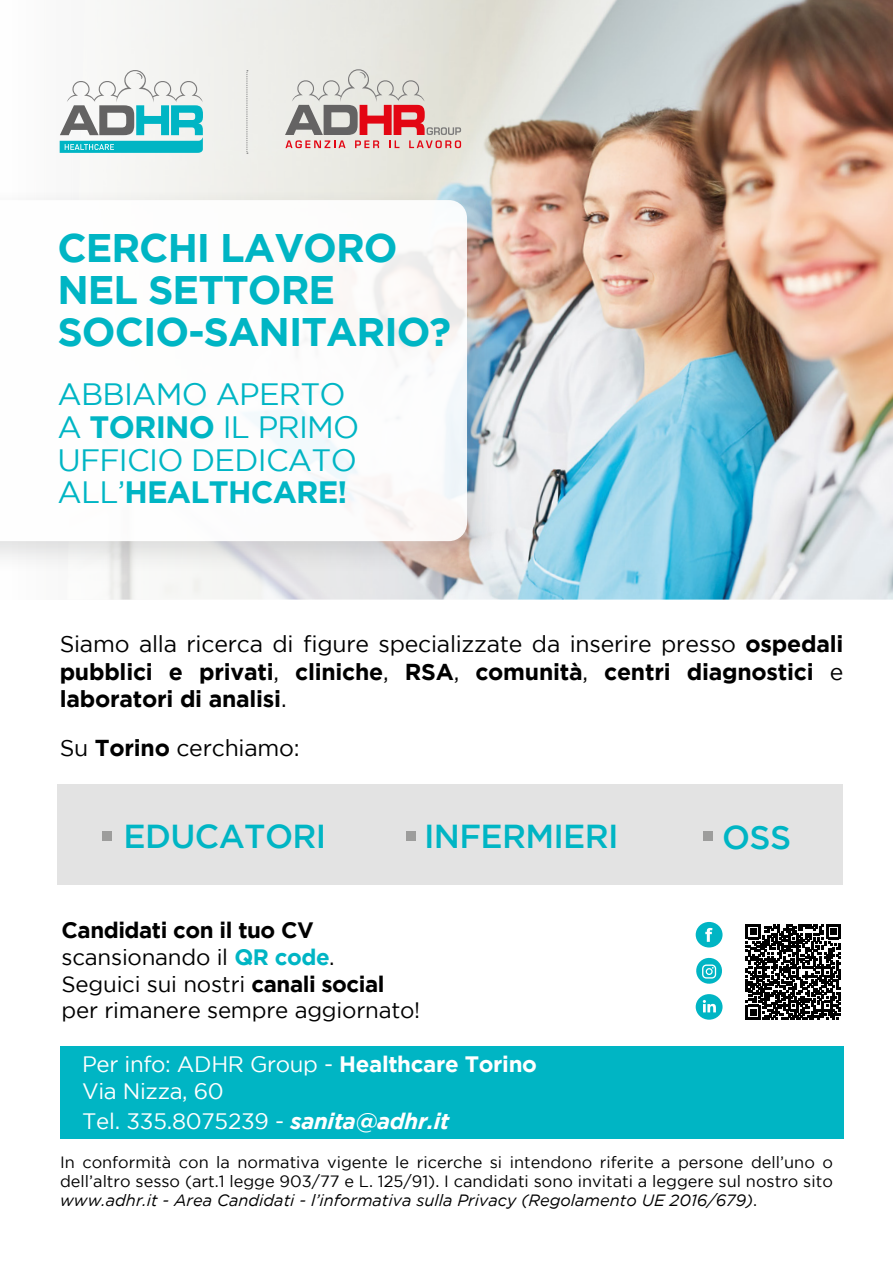
<style>
.page{position:relative;width:893px;height:1263px;background:#fff}
.page>*{position:absolute;margin:0;border:0;box-sizing:border-box;transform-origin:0 0}
.t1{font:700 39.75px/41.8px "Gotham";letter-spacing:-.025em;color:#00b5c4}
.t2{font:500 33.15px "Gotham";letter-spacing:-.02em;color:#00b5c4}
.t3{font:500 33px "Gotham";color:#00b5c4}
.t4{font:30.75px/32.7px "Gotham";letter-spacing:-.025em;color:#00b5c4}
.t5{font:700 22.95px/27.3px "Gotham";letter-spacing:-.01em;color:#000;text-align:justify}
.t6{font:22.95px "Gotham";letter-spacing:-.01em;color:#000}
.t7{font:22.35px/26.7px "Gotham";letter-spacing:-.01em;color:#000}
.t8{font:22.35px/27.2px "Gotham";letter-spacing:-.015em;color:#fff}
.t9{font:16.35px/19px "Gotham";color:#000;text-align:justify}
.s1{font-weight:700}
.s2{font-weight:400}
.s3{font-weight:700;color:#00b5c4}
.s4{font-weight:700;font-style:italic}
.s5{font-style:italic}
</style>
<div class="page">
<div style="left:0;top:0;width:893px;height:600px;background:#fafafa"></div>
<img style="left:110px;top:0;width:783px;height:600px">
<svg style="left:696px;top:994px;width:26px;height:26px"></svg>
<svg style="left:696px;top:922px;width:26px;height:25px"></svg>
<svg style="left:696px;top:957px;width:26px;height:27px"></svg>
<div style="left:57px;top:784px;width:786px;height:101px;background:#e3e3e3"></div>
<div style="left:60px;top:1046px;width:783px;height:92px;background:#00b5c4"></div>
<svg style="left:746px;top:924px;width:95px;height:95px"></svg>
<div style="left:102px;top:831px;width:10px;height:10px;background:#9d9d9c"></div>
<div style="left:406px;top:831px;width:10px;height:10px;background:#9d9d9c"></div>
<div style="left:703px;top:831px;width:10px;height:10px;background:#9d9d9c"></div>
<svg style="left:247px;top:70px;width:1px;height:84px"></svg>
<div style="left:0;top:187px;width:501px;height:388px;background:#646567;opacity:.22"></div>
<svg style="left:0;top:200px;width:467px;height:341px"></svg>
<svg style="left:285px;top:69px;width:176px;height:79px;background:#d6bab6"></svg>
<svg style="left:60px;top:70px;width:143px;height:83px"></svg>
<h1 class="t1" style="left:57px;top:226px;width:395px">CERCHI LAVORO<br>NEL SETTORE<br>SOCIO-SANITARIO?</h1>
<h3 class="t4" style="left:57px;top:377px;width:303px">ABBIAMO APERTO<br>A <span class="s1">TORINO</span> IL PRIMO<br>UFFICIO DEDICATO<br>ALL’<span class="s1">HEALTHCARE!</span></h3>
<h3 class="t5" style="left:60px;top:630px;width:785px"><span class="s2">Siamo alla ricerca di figure specializzate da inserire presso</span> ospedali pubblici e privati<span class="s2">,</span> cliniche<span class="s2">,</span> RSA<span class="s2">,</span> comunità<span class="s2">,</span> centri diagnostici <span class="s2">e </span>laboratori di analisi<span class="s2">.</span></h3>
<h3 class="t6" style="left:60px;top:735px;width:241px">Su <span class="s1">Torino</span> cerchiamo:</h3>
<h2 class="t2" style="left:124px;top:817px;width:204px">EDUCATORI</h2>
<h2 class="t2" style="left:424px;top:817px;width:196px">INFERMIERI</h2>
<h3 class="t3" style="left:722px;top:818px;width:70px">OSS</h3>
<h3 class="t7" style="left:62px;top:916px;width:360px"><span class="s1">Candidati con il tuo CV </span>scansionando il <span class="s3">QR code</span>.<br>Seguici sui nostri <span class="s1">canali social </span>per rimanere sempre aggiornato!</h3>
<h3 class="t8" style="left:82px;top:1050px;width:456px">Per info: ADHR Group - <span class="s1">Healthcare Torino<br></span>Via Nizza, 60</h3>
<h3 class="t8" style="left:82px;top:1107px;width:369px">Tel. 335.8075239 - <span class="s4">sanita@adhr.it</span></h3>
<p class="t9" style="left:60px;top:1152px;width:774px">In conformità con la normativa vigente le ricerche si intendono riferite a persone dell’uno o dell’altro sesso (art.1 legge 903/77 e L. 125/91). I candidati sono invitati a leggere sul nostro sito <span class="s5">www.adhr.it - Area Candidati - l’informativa sulla Privacy (Regolamento UE 2016/679)</span>.</p>
</div>
